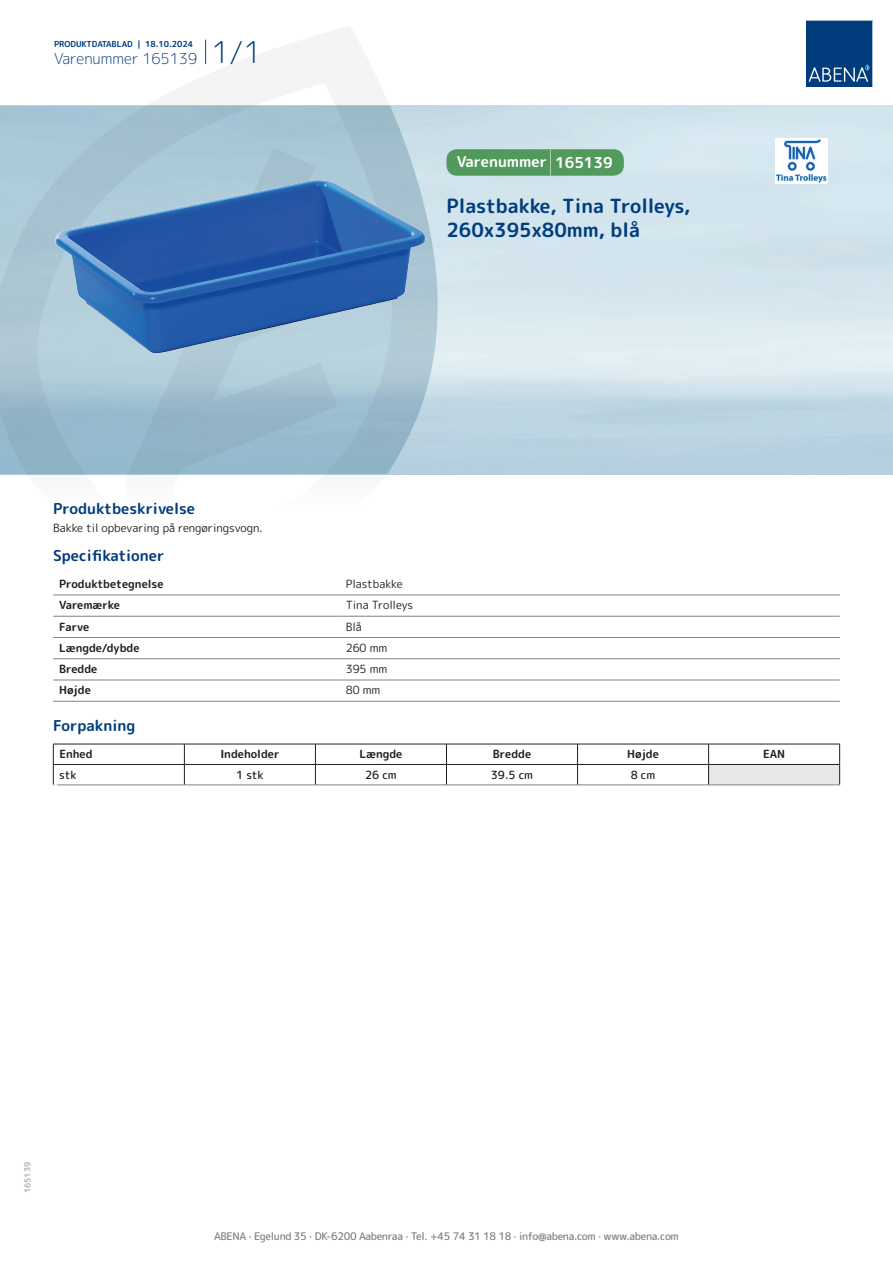
<style>
.page{position:relative;width:893px;height:1263px;background:#fff}
.page>*{position:absolute;margin:0;border:0;box-sizing:border-box;transform-origin:0 0}
.t1{font:700 19.5px/24px "Rounded Mplus 1 c";color:#013d7d}
.t2{font:700 15px "Rounded Mplus 1 c";color:#013d7d}
.t3{font:300 15px "Rounded Mplus 1 c";color:#013d7d}
.t4{font:700 15px "Rounded Mplus 1 c";color:#fff}
.t5{font:700 11.25px "Rounded Mplus 1 c";color:#231f20}
.t6{font:11.25px "Rounded Mplus 1 c";color:#231f20}
.t7{font:500 11.25px "Rounded Mplus 1 c";color:#231f20}
.t8{font:500 10.5px "Rounded Mplus 1 c";letter-spacing:-.03em;color:#808285}
.t9{font:700 10.5px "Rounded Mplus 1 c";color:#fff}
.t10{font:700 8.25px "Rounded Mplus 1 c";color:#013d7d}
.t11{font:700 8.25px "Rounded Mplus 1 c";color:#b2b3b7}
.s1{font-size:30px}
.s2{font-size:25.5px}
</style>
<div class="page">
<svg style="left:0;top:26px;width:439px;height:569px"></svg>
<svg style="left:0;top:106px;width:438px;height:368px;background:#a2c1d1"></svg>
<svg style="left:205px;top:40px;width:1px;height:24px"></svg>
<svg style="left:806px;top:20px;width:67px;height:67px;background:#144b86"></svg>
<img style="left:47px;top:165px;width:384px;height:199px">
<hr style="left:53px;top:595px;width:287px;height:1px;background:#808285">
<hr style="left:340px;top:595px;width:500px;height:1px;background:#808285">
<hr style="left:53px;top:616px;width:287px;height:1px;background:#808285">
<hr style="left:340px;top:616px;width:500px;height:1px;background:#808285">
<hr style="left:53px;top:637px;width:287px;height:1px;background:#808285">
<hr style="left:340px;top:637px;width:500px;height:1px;background:#808285">
<hr style="left:53px;top:658px;width:287px;height:1px;background:#808285">
<hr style="left:340px;top:658px;width:500px;height:1px;background:#808285">
<hr style="left:53px;top:680px;width:287px;height:1px;background:#808285">
<hr style="left:340px;top:680px;width:500px;height:1px;background:#808285">
<hr style="left:53px;top:701px;width:287px;height:1px;background:#808285">
<hr style="left:340px;top:701px;width:500px;height:1px;background:#808285">
<div style="left:709px;top:764px;width:131px;height:21px;background:#e6e7e9"></div>
<hr style="left:53px;top:744px;width:131px;height:1px;background:#231f20">
<hr style="left:184px;top:744px;width:131px;height:1px;background:#231f20">
<hr style="left:315px;top:744px;width:131px;height:1px;background:#231f20">
<hr style="left:446px;top:744px;width:131px;height:1px;background:#231f20">
<hr style="left:577px;top:744px;width:132px;height:1px;background:#231f20">
<hr style="left:709px;top:744px;width:131px;height:1px;background:#231f20">
<hr style="left:53px;top:764px;width:131px;height:1px;background:#231f20">
<svg style="left:53px;top:744px;width:1px;height:41px"></svg>
<hr style="left:184px;top:764px;width:131px;height:1px;background:#231f20">
<svg style="left:184px;top:744px;width:1px;height:41px"></svg>
<hr style="left:315px;top:764px;width:131px;height:1px;background:#231f20">
<svg style="left:315px;top:744px;width:1px;height:41px"></svg>
<hr style="left:446px;top:764px;width:131px;height:1px;background:#231f20">
<svg style="left:446px;top:744px;width:1px;height:41px"></svg>
<hr style="left:577px;top:764px;width:132px;height:1px;background:#231f20">
<svg style="left:577px;top:744px;width:1px;height:41px"></svg>
<hr style="left:709px;top:764px;width:131px;height:1px;background:#231f20">
<svg style="left:708px;top:744px;width:1px;height:41px"></svg>
<svg style="left:839px;top:744px;width:1px;height:41px"></svg>
<hr style="left:53px;top:785px;width:131px;height:1px;background:#808285">
<hr style="left:184px;top:785px;width:131px;height:1px;background:#808285">
<hr style="left:315px;top:785px;width:131px;height:1px;background:#808285">
<hr style="left:446px;top:785px;width:131px;height:1px;background:#808285">
<hr style="left:577px;top:785px;width:132px;height:1px;background:#808285">
<hr style="left:709px;top:785px;width:131px;height:1px;background:#808285">
<div style="left:446px;top:149px;width:178px;height:27px;background:#52995c;border-radius:10px"></div>
<img style="left:775px;top:138px;width:52px;height:46px">
<p class="t10" style="left:54px;top:38px;width:141px">PRODUKTDATABLAD | 18.10.2024</p>
<h2 class="t3" style="left:54px;top:48px;width:209px">Varenummer 165139 <span class="s1">1/1</span></h2>
<h2 class="t4" style="left:457px;top:151px;width:157px">Varenummer <span class="s2">|</span> 165139</h2>
<h1 class="t1" style="left:446px;top:194px;width:245px">Plastbakke, Tina Trolleys,<br>260x395x80mm, blå</h1>
<h2 class="t2" style="left:53px;top:498px;width:143px">Produktbeskrivelse</h2>
<p class="t6" style="left:53px;top:520px;width:211px">Bakke til opbevaring på rengøringsvogn.</p>
<h2 class="t2" style="left:53px;top:545px;width:113px">Specifikationer</h2>
<p class="t5" style="left:59px;top:576px;width:106px">Produktbetegnelse</p>
<p class="t6" style="left:346px;top:576px;width:58px">Plastbakke</p>
<p class="t5" style="left:59px;top:597px;width:62px">Varemærke</p>
<p class="t6" style="left:346px;top:597px;width:69px">Tina Trolleys</p>
<p class="t5" style="left:59px;top:618px;width:32px">Farve</p>
<p class="t6" style="left:346px;top:618px;width:18px">Blå</p>
<p class="t5" style="left:59px;top:640px;width:82px">Længde/dybde</p>
<p class="t6" style="left:346px;top:640px;width:43px">260 mm</p>
<p class="t5" style="left:59px;top:661px;width:40px">Bredde</p>
<p class="t6" style="left:346px;top:661px;width:43px">395 mm</p>
<p class="t5" style="left:59px;top:682px;width:33px">Højde</p>
<p class="t6" style="left:346px;top:682px;width:36px">80 mm</p>
<h2 class="t2" style="left:53px;top:715px;width:84px">Forpakning</h2>
<p class="t5" style="left:59px;top:746px;width:35px">Enhed</p>
<p class="t5" style="left:220px;top:746px;width:61px">Indeholder</p>
<p class="t5" style="left:359px;top:746px;width:44px">Længde</p>
<p class="t5" style="left:493px;top:746px;width:40px">Bredde</p>
<p class="t5" style="left:627px;top:746px;width:33px">Højde</p>
<p class="t5" style="left:763px;top:746px;width:24px">EAN</p>
<p class="t7" style="left:59px;top:767px;width:19px">stk</p>
<p class="t7" style="left:236px;top:767px;width:29px">1 stk</p>
<p class="t7" style="left:365px;top:767px;width:33px">26 cm</p>
<p class="t7" style="left:491px;top:767px;width:44px">39.5 cm</p>
<p class="t7" style="left:631px;top:767px;width:26px">8 cm</p>
<p class="t9" style="left:53px;top:780px;width:7px">*</p>
<p class="t11" style="left:22px;top:1193px;width:33px;rotate:-90deg">165139</p>
<p class="t8" style="left:214px;top:1229px;width:466px">ABENA · Egelund 35 · DK-6200 Aabenraa · Tel. +45 74 31 18 18 · info@abena.com · www.abena.com</p>
</div>
